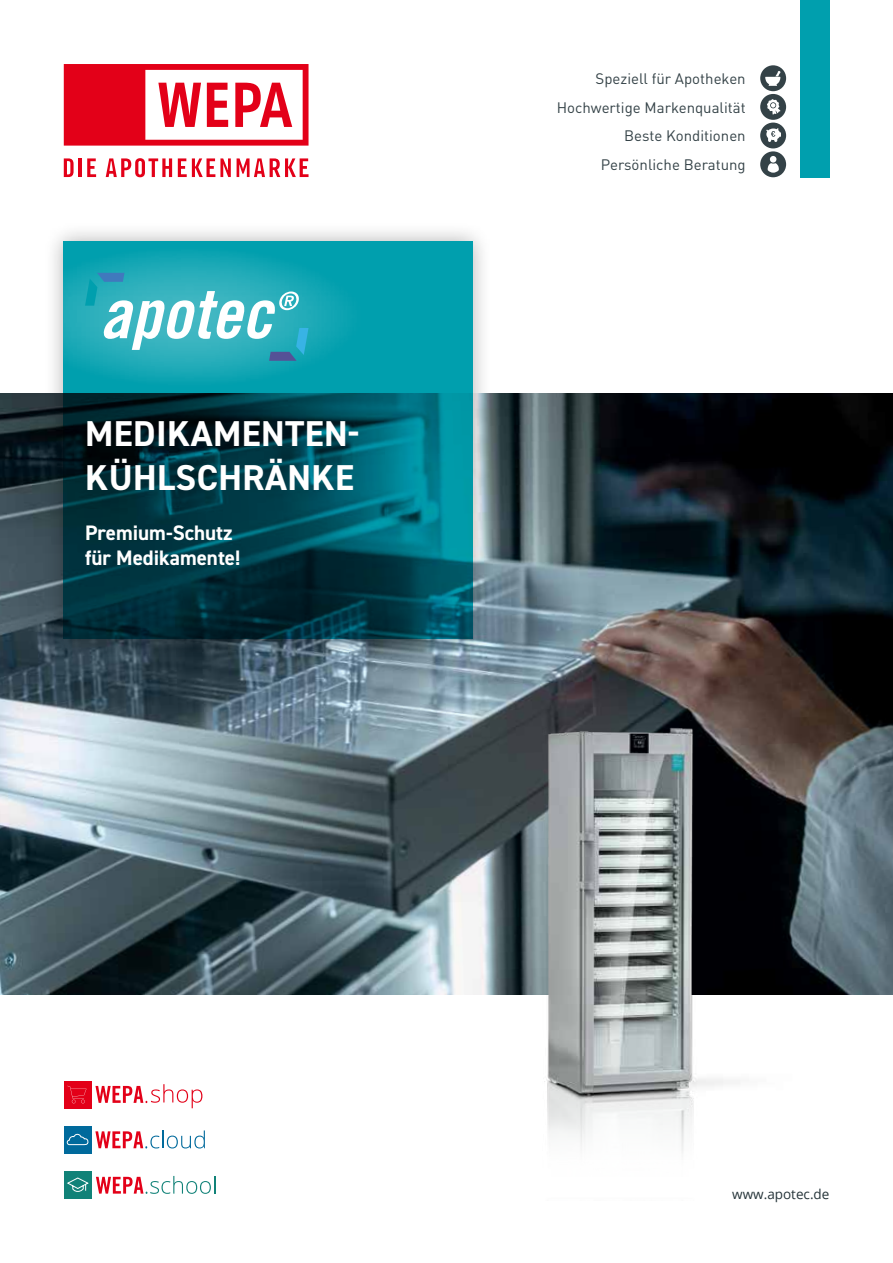
<style>
.page{position:relative;width:893px;height:1263px;background:#fff}
.page>*{position:absolute;margin:0;border:0;box-sizing:border-box;transform-origin:0 0}
.t1{font:700 36px/43.2px "DIN2014";letter-spacing:.01em;color:#fff}
.t2{font:700 21px/25.2px "DIN2014";color:#fff}
.t3{font:15px/28.7px "DIN";color:#344247;text-align:right}
.t4{font:13.5px "Open Sans";color:#253439}
</style>
<div class="page">
<img style="left:0;top:393px;width:893px;height:601px">
<div style="left:44px;top:221px;width:449px;height:438px;background:#000;opacity:.3"></div>
<svg style="left:64px;top:241px;width:409px;height:398px;background:#00525f"></svg>
<svg style="left:64px;top:247px;width:298px;height:140px;background:#2eafbc"></svg>
<img style="left:518px;top:712px;width:292px;height:441px">
<div style="left:64px;top:1081px;width:27px;height:27px;background:#e30018"></div>
<svg style="left:67px;top:1086px;width:20px;height:17px"></svg>
<svg style="left:95px;top:1084px;width:107px;height:24px"></svg>
<svg style="left:95px;top:1130px;width:110px;height:18px"></svg>
<div style="left:64px;top:1126px;width:27px;height:28px;background:#006a9c"></div>
<svg style="left:67px;top:1134px;width:22px;height:11px"></svg>
<svg style="left:96px;top:1176px;width:119px;height:18px"></svg>
<div style="left:64px;top:1171px;width:27px;height:28px;background:#118278"></div>
<svg style="left:67px;top:1177px;width:22px;height:15px"></svg>
<svg style="left:64px;top:158px;width:10px;height:19px"></svg>
<hr style="left:79px;top:158px;width:3px;height:19px;background:#e30018">
<svg style="left:87px;top:158px;width:9px;height:19px"></svg>
<svg style="left:106px;top:158px;width:66px;height:19px"></svg>
<svg style="left:178px;top:158px;width:53px;height:19px"></svg>
<svg style="left:237px;top:158px;width:72px;height:19px"></svg>
<svg style="left:64px;top:64px;width:245px;height:82px"></svg>
<div style="left:760px;top:94px;width:26px;height:26px;background:#344247;border-radius:50%"></div>
<div style="left:760px;top:123px;width:26px;height:25px;background:#344247;border-radius:50%"></div>
<div style="left:760px;top:151px;width:26px;height:26px;background:#344247;border-radius:50%"></div>
<div style="left:760px;top:65px;width:26px;height:26px;background:#344247;border-radius:50%"></div>
<svg style="left:768px;top:163px;width:11px;height:10px"></svg>
<div style="left:770px;top:156px;width:6px;height:7px;background:#fff;border-radius:50%"></div>
<svg style="left:765px;top:71px;width:15px;height:15px"></svg>
<svg style="left:767px;top:99px;width:13px;height:16px"></svg>
<svg style="left:766px;top:128px;width:15px;height:14px"></svg>
<div style="left:801px;top:0;width:29px;height:177px;background:#009fae"></div>
<h1 class="t1" style="left:85px;top:412px;width:276px">MEDIKAMENTEN-<br>KÜHLSCHRÄNKE</h1>
<h2 class="t2" style="left:85px;top:520px;width:157px">Premium-Schutz für Medikamente!</h2>
<p class="t3" style="left:595px;top:64px;width:152px">Speziell für Apotheken</p>
<p class="t3" style="left:557px;top:93px;width:190px">Hochwertige Markenqualität<br>Beste Konditionen<br>Persönliche Beratung</p>
<p class="t4" style="left:732px;top:1185px;width:99px">www.apotec.de</p>
</div>
